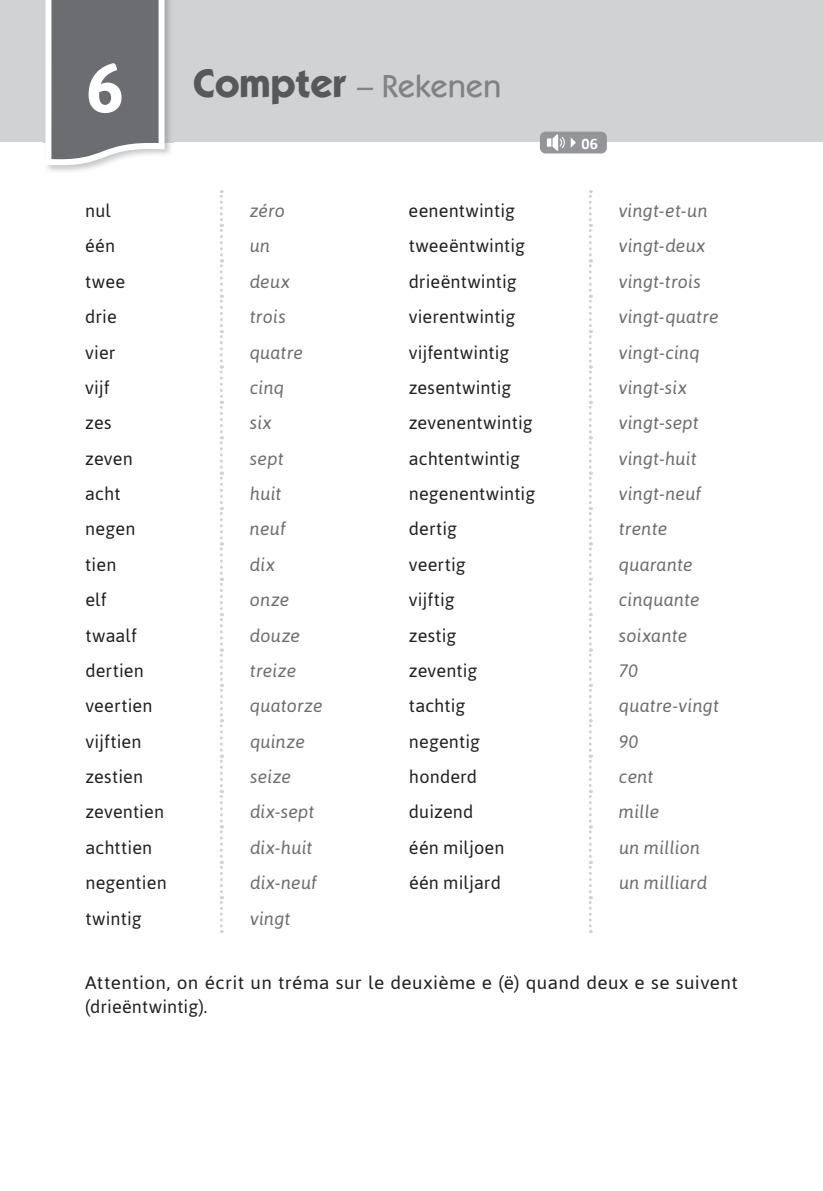
<style>
.page{position:relative;width:823px;height:1191px;background:#fff}
.page>*{position:absolute;margin:0;border:0;box-sizing:border-box;transform-origin:0 0}
.t1{font:700 70px "Asap";color:#fff}
.t2{font:500 32px "ITC Kabel Std";letter-spacing:-.005em;color:#808285}
.t3{font:18px "Asap";letter-spacing:.01em;color:#231f20}
.t4{font:italic 18px "Asap";letter-spacing:.015em;color:#6c6d70}
.t5{font:18px/24px "Asap";letter-spacing:.01em;color:#231f20;scale:1.05 1}
.t6{font:700 16px "Calibri";color:#fff}
.s1{font-weight:700;font-size:40px;color:#57585a}
</style>
<div class="page">
<div style="left:0;top:0;width:822px;height:142px;background:#d1d2d4"></div>
<svg style="left:220px;top:190px;width:3px;height:743px"></svg>
<svg style="left:588px;top:190px;width:3px;height:743px"></svg>
<div style="left:539px;top:132px;width:67px;height:21px;background:#939598;border-radius:6px"></div>
<svg style="left:570px;top:137px;width:5px;height:11px"></svg>
<svg style="left:546px;top:134px;width:18px;height:17px"></svg>
<img style="left:47px;top:0;width:126px;height:172px">
<svg style="left:43px;top:0;width:124px;height:168px;background:#898a8c"></svg>
<h1 class="t1" style="left:86px;top:41px;width:39px">6</h1>
<h2 class="t2" style="left:193px;top:67px;width:309px"><span class="s1">Compter</span> – Rekenen</h2>
<p class="t6" style="left:581px;top:132px;width:18px">06</p>
<p class="t3" style="left:85px;top:199px;width:27px">nul</p>
<p class="t4" style="left:249px;top:199px;width:37px">zéro</p>
<p class="t3" style="left:408px;top:199px;width:108px">eenentwintig</p>
<p class="t4" style="left:618px;top:199px;width:90px">vingt-et-un</p>
<p class="t3" style="left:85px;top:234px;width:31px">één</p>
<p class="t4" style="left:249px;top:234px;width:22px">un</p>
<p class="t3" style="left:408px;top:234px;width:118px">tweeëntwintig</p>
<p class="t4" style="left:618px;top:234px;width:88px">vingt-deux</p>
<p class="t3" style="left:85px;top:269px;width:41px">twee</p>
<p class="t4" style="left:249px;top:269px;width:41px">deux</p>
<p class="t3" style="left:408px;top:269px;width:109px">drieëntwintig</p>
<p class="t4" style="left:618px;top:269px;width:84px">vingt-trois</p>
<p class="t3" style="left:85px;top:305px;width:33px">drie</p>
<p class="t4" style="left:250px;top:305px;width:37px">trois</p>
<p class="t3" style="left:408px;top:305px;width:108px">vierentwintig</p>
<p class="t4" style="left:618px;top:305px;width:101px">vingt-quatre</p>
<p class="t3" style="left:85px;top:340px;width:32px">vier</p>
<p class="t4" style="left:250px;top:340px;width:55px">quatre</p>
<p class="t3" style="left:408px;top:340px;width:102px">vijfentwintig</p>
<p class="t4" style="left:618px;top:340px;width:82px">vingt-cinq</p>
<p class="t3" style="left:85px;top:376px;width:26px">vijf</p>
<p class="t4" style="left:250px;top:376px;width:36px">cinq</p>
<p class="t3" style="left:408px;top:376px;width:104px">zesentwintig</p>
<p class="t4" style="left:618px;top:376px;width:69px">vingt-six</p>
<p class="t3" style="left:85px;top:411px;width:28px">zes</p>
<p class="t4" style="left:250px;top:411px;width:23px">six</p>
<p class="t3" style="left:408px;top:411px;width:125px">zevenentwintig</p>
<p class="t4" style="left:618px;top:411px;width:82px">vingt-sept</p>
<p class="t3" style="left:85px;top:446px;width:49px">zeven</p>
<p class="t4" style="left:250px;top:446px;width:35px">sept</p>
<p class="t3" style="left:408px;top:446px;width:113px">achtentwintig</p>
<p class="t4" style="left:618px;top:446px;width:80px">vingt-huit</p>
<p class="t3" style="left:85px;top:482px;width:37px">acht</p>
<p class="t4" style="left:250px;top:482px;width:33px">huit</p>
<p class="t3" style="left:408px;top:482px;width:128px">negenentwintig</p>
<p class="t4" style="left:618px;top:482px;width:84px">vingt-neuf</p>
<p class="t3" style="left:85px;top:517px;width:52px">negen</p>
<p class="t4" style="left:250px;top:517px;width:38px">neuf</p>
<p class="t3" style="left:408px;top:517px;width:50px">dertig</p>
<p class="t4" style="left:618px;top:517px;width:50px">trente</p>
<p class="t3" style="left:85px;top:552px;width:33px">tien</p>
<p class="t4" style="left:250px;top:552px;width:26px">dix</p>
<p class="t3" style="left:408px;top:552px;width:58px">veertig</p>
<p class="t4" style="left:618px;top:552px;width:75px">quarante</p>
<p class="t3" style="left:85px;top:588px;width:23px">elf</p>
<p class="t4" style="left:250px;top:588px;width:41px">onze</p>
<p class="t3" style="left:408px;top:588px;width:47px">vijftig</p>
<p class="t4" style="left:618px;top:588px;width:82px">cinquante</p>
<p class="t3" style="left:85px;top:623px;width:53px">twaalf</p>
<p class="t4" style="left:250px;top:623px;width:52px">douze</p>
<p class="t3" style="left:408px;top:623px;width:49px">zestig</p>
<p class="t4" style="left:618px;top:623px;width:70px">soixante</p>
<p class="t3" style="left:85px;top:659px;width:60px">dertien</p>
<p class="t4" style="left:250px;top:659px;width:48px">treize</p>
<p class="t3" style="left:408px;top:659px;width:70px">zeventig</p>
<p class="t4" style="left:618px;top:659px;width:21px">70</p>
<p class="t3" style="left:85px;top:694px;width:68px">veertien</p>
<p class="t4" style="left:250px;top:694px;width:74px">quatorze</p>
<p class="t3" style="left:408px;top:694px;width:58px">tachtig</p>
<p class="t4" style="left:618px;top:694px;width:102px">quatre-vingt</p>
<p class="t3" style="left:85px;top:729px;width:58px">vijftien</p>
<p class="t4" style="left:250px;top:729px;width:57px">quinze</p>
<p class="t3" style="left:408px;top:729px;width:72px">negentig</p>
<p class="t4" style="left:618px;top:729px;width:21px">90</p>
<p class="t3" style="left:85px;top:765px;width:59px">zestien</p>
<p class="t4" style="left:250px;top:765px;width:43px">seize</p>
<p class="t3" style="left:408px;top:765px;width:70px">honderd</p>
<p class="t4" style="left:618px;top:765px;width:36px">cent</p>
<p class="t3" style="left:85px;top:800px;width:80px">zeventien</p>
<p class="t4" style="left:250px;top:800px;width:66px">dix-sept</p>
<p class="t3" style="left:408px;top:800px;width:66px">duizend</p>
<p class="t4" style="left:618px;top:800px;width:42px">mille</p>
<p class="t3" style="left:85px;top:835px;width:68px">achttien</p>
<p class="t4" style="left:250px;top:835px;width:64px">dix-huit</p>
<p class="t3" style="left:409px;top:835px;width:97px">één miljoen</p>
<p class="t4" style="left:618px;top:835px;width:83px">un million</p>
<p class="t3" style="left:85px;top:871px;width:83px">negentien</p>
<p class="t4" style="left:250px;top:871px;width:68px">dix-neuf</p>
<p class="t3" style="left:409px;top:871px;width:93px">één miljard</p>
<p class="t4" style="left:618px;top:871px;width:89px">un milliard</p>
<p class="t3" style="left:85px;top:906px;width:57px">twintig</p>
<p class="t4" style="left:250px;top:906px;width:42px">vingt</p>
<p class="t5" style="left:85px;top:969px;width:622px">Attention, on écrit un tréma sur le deuxième e (ë) quand deux e se suivent (drieëntwintig).</p>
</div>
